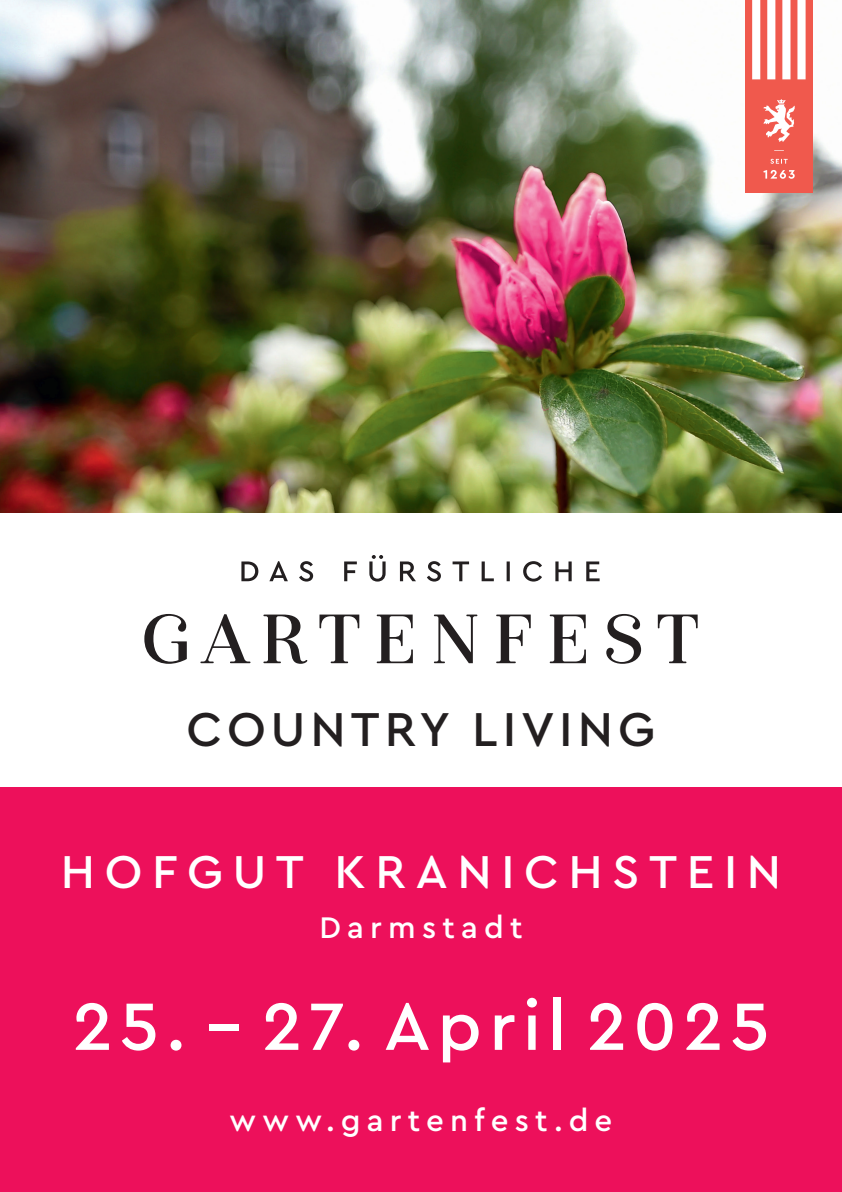
<style>
.page{position:relative;width:842px;height:1192px;background:#fff}
.page>*{position:absolute;margin:0;border:0;box-sizing:border-box;transform-origin:0 0}
.t1{font:500 70px "Cera Pro";letter-spacing:.1em;color:#fff}
.t2{font:500 49.8px "Cera Pro";letter-spacing:.1em;color:#231f20}
.t3{font:500 48.3px "Cera Pro";letter-spacing:.2em;color:#fff}
.t4{font:500 31.25px "Cera Pro";letter-spacing:.2em;color:#fff}
</style>
<div class="page">
<img style="left:0;top:0;width:842px;height:513px">
<div style="left:0;top:788px;width:842px;height:404px;background:#ed105b"></div>
<div style="left:745px;top:0;width:67px;height:192px;background:#f0594d"></div>
<svg style="left:752px;top:0;width:53px;height:179px"></svg>
<svg style="left:241px;top:555px;width:359px;height:27px"></svg>
<svg style="left:144px;top:614px;width:554px;height:50px"></svg>
<h2 class="t2" style="left:187px;top:696px;width:470px">COUNTRY LIVING</h2>
<h3 class="t3" style="left:61px;top:839px;width:722px">HOFGUT KRANICHSTEIN</h3>
<p class="t4" style="left:319px;top:906px;width:205px">Darmstadt</p>
<h1 class="t1" style="left:73px;top:980px;width:698px">25. – 27. April 2025</h1>
<p class="t4" style="left:230px;top:1099px;width:384px">www.gartenfest.de</p>
</div>
